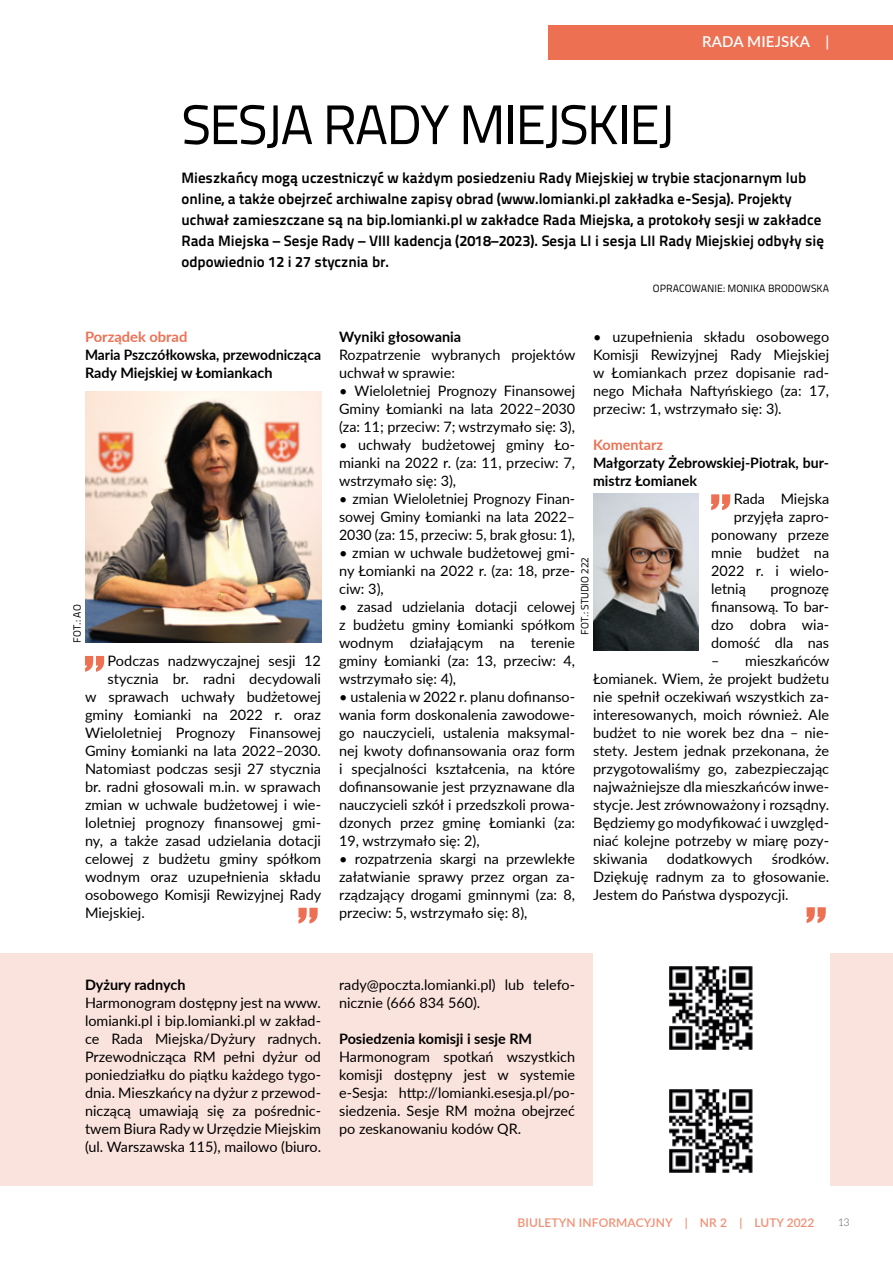
<style>
.page{position:relative;width:893px;height:1263px;background:#fff}
.page>*{position:absolute;margin:0;border:0;box-sizing:border-box;transform-origin:0 0}
.t1{font:55.5px "Titillium Text 22 L";letter-spacing:-.04em;color:#000}
.t2{font:700 15px/21px "Titillium Text 22 L";color:#000}
.t3{font:600 15px "Lato";letter-spacing:.01em;color:#fff}
.t4{font:14.4px/18px "Lato";color:#000;text-align:justify}
.t5{font:700 14.4px/18px "Lato";color:#000}
.t6{font:700 14.4px/18px "Lato";color:#000;scale:.96 1}
.t7{font:700 14.4px "Lato";color:#ee7153}
.t8{font:600 12px "Lato";letter-spacing:.01em;color:#f18f73}
.t9{font:10.5px "Titillium Text 22 L";color:#000}
.t10{font:300 10.5px "Aleo";color:#575756}
</style>
<div class="page">
<div style="left:549px;top:26px;width:344px;height:34px;background:#ed7053"></div>
<svg style="left:85px;top:656px;width:19px;height:16px"></svg>
<img style="left:85px;top:391px;width:236px;height:251px">
<svg style="left:299px;top:908px;width:19px;height:15px"></svg>
<svg style="left:807px;top:907px;width:19px;height:16px"></svg>
<div style="left:0;top:953px;width:893px;height:233px;background:#fbe3dd"></div>
<div style="left:593px;top:953px;width:236px;height:246px;background:#fff"></div>
<img style="left:669px;top:966px;width:84px;height:84px">
<img style="left:593px;top:493px;width:105px;height:158px">
<svg style="left:711px;top:494px;width:19px;height:16px"></svg>
<img style="left:669px;top:1089px;width:84px;height:84px">
<h1 class="t1" style="left:181px;top:84px;width:495px">SESJA RADY MIEJSKIEJ</h1>
<p class="t3" style="left:702px;top:31px;width:129px">RADA MIEJSKA |</p>
<p class="t2" style="left:181px;top:166px;width:644px">Mieszkańcy mogą uczestniczyć w każdym posiedzeniu Rady Miejskiej w trybie stacjonarnym lub online, a także obejrzeć archiwalne zapisy obrad (www.lomianki.pl zakładka e-Sesja). Projekty uchwał zamieszczane są na bip.lomianki.pl w zakładce Rada Miejska, a protokoły sesji w zakładce Rada Miejska – Sesje Rady – VIII kadencja (2018–2023). Sesja LI i sesja LII Rady Miejskiej odbyły się odpowiednio 12 i 27 stycznia br.</p>
<p class="t7" style="left:85px;top:326px;width:104px">Porządek obrad</p>
<p class="t6" style="left:85px;top:345px;width:247px">Maria Pszczółkowska, przewodnicząca<br>Rady Miejskiej w Łomiankach</p>
<p class="t9" style="left:69px;top:642px;width:39px;rotate:-90deg">FOT.: AO</p>
<p class="t4" style="left:108px;top:651px;width:215px">Podczas nadzwyczajnej sesji 12</p>
<p class="t4" style="left:108px;top:669px;width:215px">stycznia br. radni decydowali</p>
<p class="t4" style="left:85px;top:687px;width:237px">w sprawach uchwały budżetowej</p>
<p class="t4" style="left:85px;top:705px;width:238px">gminy Łomianki na 2022 r. oraz</p>
<p class="t4" style="left:85px;top:723px;width:238px">Wieloletniej Prognozy Finansowej</p>
<p class="t4" style="left:85px;top:741px;width:238px">Gminy Łomianki na lata 2022–2030.</p>
<p class="t4" style="left:85px;top:759px;width:237px">Natomiast podczas sesji 27 stycznia</p>
<p class="t4" style="left:85px;top:777px;width:238px">br. radni głosowali m.in. w sprawach</p>
<p class="t4" style="left:85px;top:795px;width:238px">zmian w uchwale budżetowej i wie-</p>
<p class="t4" style="left:85px;top:813px;width:238px">loletniej prognozy finansowej gmi-</p>
<p class="t4" style="left:85px;top:831px;width:238px">ny, a także zasad udzielania dotacji</p>
<p class="t4" style="left:85px;top:849px;width:237px">celowej z budżetu gminy spółkom</p>
<p class="t4" style="left:85px;top:867px;width:237px">wodnym oraz uzupełnienia składu</p>
<p class="t4" style="left:85px;top:885px;width:238px">osobowego Komisji Rewizyjnej Rady</p>
<p class="t4" style="left:85px;top:903px;width:61px">Miejskiej.</p>
<p class="t9" style="left:653px;top:280px;width:178px">OPRACOWANIE: MONIKA BRODOWSKA</p>
<p class="t5" style="left:339px;top:327px;width:124px">Wyniki głosowania</p>
<p class="t4" style="left:339px;top:345px;width:238px">Rozpatrzenie wybranych projektów uchwał w sprawie:</p>
<p class="t4" style="left:339px;top:381px;width:238px">• Wieloletniej Prognozy Finansowej Gminy Łomianki na lata 2022–2030 (za: 11; przeciw: 7; wstrzymało się: 3),</p>
<p class="t4" style="left:339px;top:435px;width:238px">• uchwały budżetowej gminy Ło&shy;mianki na 2022 r. (za: 11, przeciw: 7, wstrzymało się: 3),</p>
<p class="t4" style="left:339px;top:489px;width:238px">• zmian Wieloletniej Prognozy Finan&shy;sowej Gminy Łomianki na lata 2022– 2030 (za: 15, przeciw: 5, brak głosu: 1),</p>
<p class="t4" style="left:339px;top:543px;width:238px">• zmian w uchwale budżetowej gmi&shy;ny Łomianki na 2022 r. (za: 18, prze&shy;ciw: 3),</p>
<p class="t4" style="left:339px;top:597px;width:238px">• zasad udzielania dotacji celowej z budżetu gminy Łomianki spółkom wodnym działającym na terenie gminy Łomianki (za: 13, przeciw: 4, wstrzymało się: 4),</p>
<p class="t4" style="left:339px;top:687px;width:238px">• ustalenia w 2022 r. planu dofinanso&shy;wania form doskonalenia zawodowe&shy;go nauczycieli, ustalenia maksymal&shy;nej kwoty dofinansowania oraz form i specjalności kształcenia, na które dofinansowanie jest przyznawane dla nauczycieli szkół i przedszkoli prowa&shy;dzonych przez gminę Łomianki (za:<br>19, wstrzymało się: 2),</p>
<p class="t4" style="left:339px;top:849px;width:238px">• rozpatrzenia skargi na przewlekłe załatwianie sprawy przez organ za&shy;rządzający drogami gminnymi (za: 8, przeciw: 5, wstrzymało się: 8),</p>
<p class="t4" style="left:593px;top:327px;width:238px">• uzupełnienia składu osobowego Komisji Rewizyjnej Rady Miejskiej w Łomiankach przez dopisanie rad&shy;nego Michała Naftyńskiego (za: 17, przeciw: 1, wstrzymało się: 3).</p>
<p class="t7" style="left:593px;top:434px;width:72px">Komentarz</p>
<p class="t5" style="left:593px;top:453px;width:238px">Małgorzaty Żebrowskiej-Piotrak, bur&shy;mistrz Łomianek</p>
<p class="t4" style="left:734px;top:489px;width:97px">Rada Miejska</p>
<p class="t4" style="left:734px;top:507px;width:97px">przyjęła zapro-</p>
<p class="t4" style="left:711px;top:525px;width:120px">ponowany przeze</p>
<p class="t4" style="left:711px;top:543px;width:119px">mnie budżet na</p>
<p class="t4" style="left:711px;top:561px;width:120px">2022 r. i wielo-</p>
<p class="t4" style="left:711px;top:579px;width:36px">letnią</p>
<p class="t9" style="left:577px;top:635px;width:79px;rotate:-90deg">FOT.: STUDIO 222</p>
<p class="t4" style="left:711px;top:579px;width:120px;text-indent:59px">prognozę finansową. To bar&shy;dzo dobra wia&shy;domość dla nas</p>
<p class="t4" style="left:593px;top:651px;width:238px;text-indent:118px">– mieszkańców Łomianek. Wiem, że projekt budżetu nie spełnił oczekiwań wszystkich za&shy;interesowanych, moich również. Ale budżet to nie worek bez dna – nie&shy;stety. Jestem jednak przekonana, że przygotowaliśmy go, zabezpieczając najważniejsze dla mieszkańców inwe&shy;stycje. Jest zrównoważony i rozsądny.<br>Będziemy go modyfikować i uwzględ&shy;niać kolejne potrzeby w miarę pozy&shy;skiwania</p>
<p class="t4" style="left:593px;top:849px;width:238px;text-indent:179px">środków.<br>Dziękuję radnym za to głosowanie.<br>Jestem do Państwa dyspozycji.</p>
<p class="t4" style="left:667px;top:849px;width:87px">dodatkowych</p>
<p class="t5" style="left:85px;top:975px;width:102px">Dyżury radnych</p>
<p class="t4" style="left:85px;top:993px;width:238px">Harmonogram dostępny jest na www. lomianki.pl i bip.lomianki.pl w zakład&shy;ce Rada Miejska/Dyżury radnych.<br>Przewodnicząca RM pełni dyżur od poniedziałku do piątku każdego tygo&shy;dnia. Mieszkańcy na dyżur z przewod&shy;niczącą umawiają się za pośrednic&shy;twem Biura Rady w Urzędzie Miejskim (ul. Warszawska 115), mailowo (biuro.</p>
<p class="t4" style="left:339px;top:975px;width:238px">rady@poczta.lomianki.pl) lub telefo&shy;nicznie (666 834 560).</p>
<p class="t5" style="left:339px;top:1029px;width:195px">Posiedzenia komisji i sesje RM</p>
<p class="t4" style="left:339px;top:1047px;width:238px">Harmonogram spotkań wszystkich komisji dostępny jest w systemie e-Sesja: http://lomianki.esesja.pl/po&shy;siedzenia. Sesje RM można obejrzeć po zeskanowaniu kodów QR.</p>
<p class="t8" style="left:518px;top:1213px;width:298px">BIULETYN INFORMACYJNY | NR 2 | LUTY 2022</p>
<p class="t10" style="left:839px;top:1216px;width:12px">13</p>
</div>
